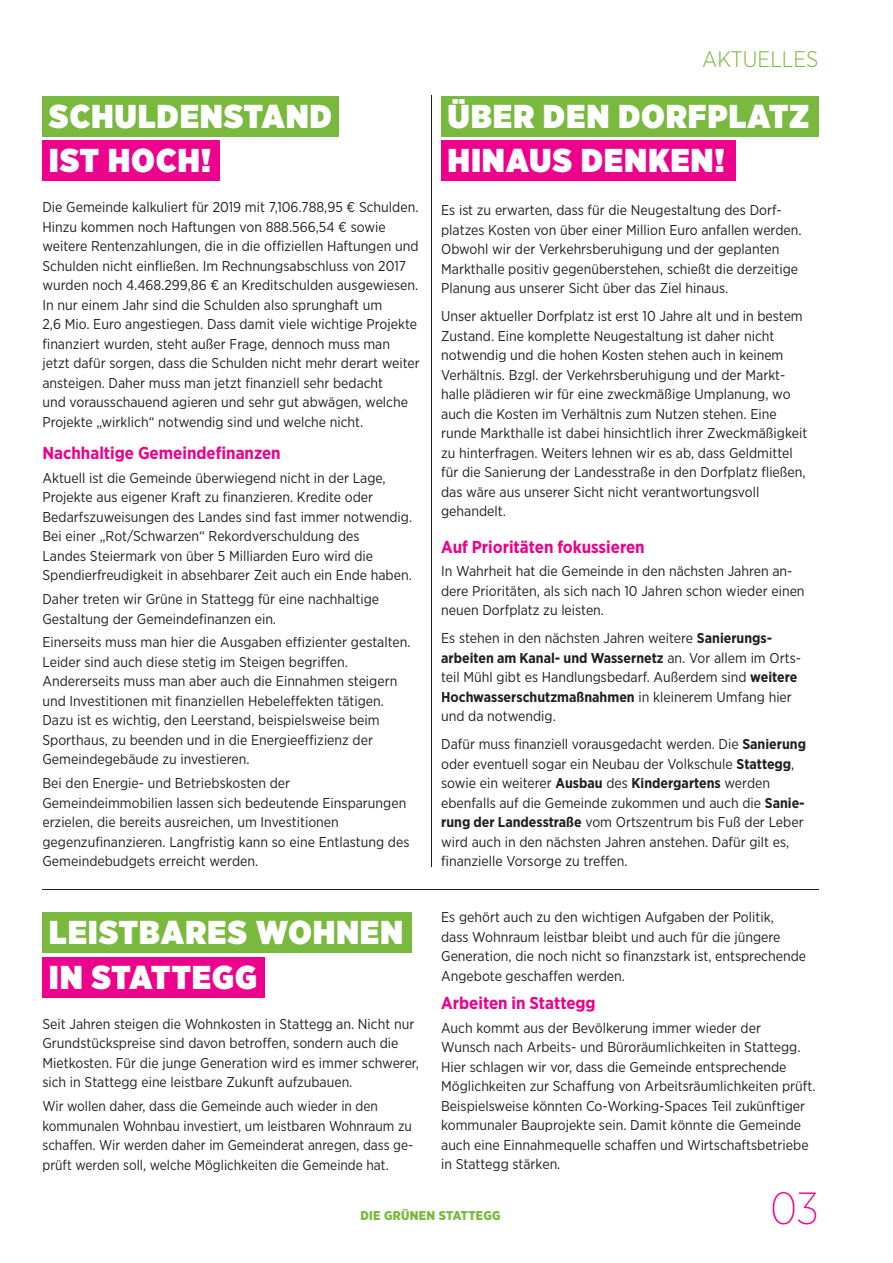
<style>
.page{position:relative;width:893px;height:1263px;background:#fff}
.page>*{position:absolute;margin:0;border:0;box-sizing:border-box;transform-origin:0 0}
.t1{font:200 45px "Gotham Narrow";color:#ec008c}
.t2{font:900 33px/44.7px "Gotham Narrow";letter-spacing:.04em;color:#fff}
.t3{font:300 22.5px "Gotham Narrow";color:#79b93e}
.t4{font:700 17.25px "Gotham Narrow";color:#ec008c}
.t5{font:14.25px/19.5px "Gotham Narrow";color:#231f20}
.t6{font:900 12.75px "Gotham Narrow";letter-spacing:.025em;color:#79b93e}
.s1{font-weight:700}
</style>
<div class="page">
<div style="left:42px;top:96px;width:297px;height:40px;background:#79b93e"></div>
<div style="left:42px;top:140px;width:178px;height:41px;background:#ec008c"></div>
<div style="left:441px;top:96px;width:377px;height:40px;background:#79b93e"></div>
<div style="left:441px;top:140px;width:294px;height:41px;background:#ec008c"></div>
<div style="left:42px;top:912px;width:370px;height:41px;background:#79b93e"></div>
<div style="left:42px;top:957px;width:223px;height:40px;background:#ec008c"></div>
<hr style="left:42px;top:890px;width:776px;height:1px;background:#231f20">
<hr style="left:431px;top:96px;width:1px;height:771px;background:#231f20">
<h2 class="t2" style="left:49px;top:97px;width:284px">SCHULDENSTAND<br>IST HOCH!</h2>
<p class="t5" style="left:42px;top:198px;width:379px">Die Gemeinde kalkuliert für 2019 mit 7,106.788,95 € Schulden.<br>Hinzu kommen noch Haftungen von 888.566,54 € sowie weitere Rentenzahlungen, die in die offiziellen Haftungen und Schulden nicht einfließen. Im Rechnungsabschluss von 2017 wurden noch 4.468.299,86 € an Kreditschulden ausgewiesen.<br>In nur einem Jahr sind die Schulden also sprunghaft um<br>2,6 Mio. Euro angestiegen. Dass damit viele wichtige Projekte finanziert wurden, steht außer Frage, dennoch muss man jetzt dafür sorgen, dass die Schulden nicht mehr derart weiter ansteigen. Daher muss man jetzt finanziell sehr bedacht<br>und vorausschauend agieren und sehr gut abwägen, welche Projekte „wirklich“ notwendig sind und welche nicht.</p>
<p class="t4" style="left:42px;top:447px;width:240px">Nachhaltige Gemeindefinanzen</p>
<p class="t5" style="left:42px;top:469px;width:371px">Aktuell ist die Gemeinde überwiegend nicht in der Lage, Projekte aus eigener Kraft zu finanzieren. Kredite oder Bedarfszuweisungen des Landes sind fast immer notwendig.<br>Bei einer „Rot/Schwarzen“ Rekordverschuldung des<br>Landes Steiermark von über 5 Milliarden Euro wird die Spendierfreudigkeit in absehbarer Zeit auch ein Ende haben.</p>
<p class="t5" style="left:42px;top:590px;width:338px">Daher treten wir Grüne in Stattegg für eine nachhaltige<br>Gestaltung der Gemeindefinanzen ein.</p>
<p class="t5" style="left:42px;top:633px;width:370px">Einerseits muss man hier die Ausgaben effizienter gestalten.<br>Leider sind auch diese stetig im Steigen begriffen.<br>Andererseits muss man aber auch die Einnahmen steigern und Investitionen mit finanziellen Hebeleffekten tätigen.<br>Dazu ist es wichtig, den Leerstand, beispielsweise beim Sporthaus, zu beenden und in die Energieeffizienz der Gemeindegebäude zu investieren.</p>
<p class="t5" style="left:42px;top:774px;width:368px">Bei den Energie- und Betriebskosten der Gemeindeimmobilien lassen sich bedeutende Einsparungen erzielen, die bereits ausreichen, um Investitionen gegenzufinanzieren. Langfristig kann so eine Entlastung des Gemeindebudgets erreicht werden.</p>
<h2 class="t2" style="left:49px;top:913px;width:355px">LEISTBARES WOHNEN<br>IN STATTEGG</h2>
<p class="t5" style="left:42px;top:1015px;width:378px">Seit Jahren steigen die Wohnkosten in Stattegg an. Nicht nur Grundstückspreise sind davon betroffen, sondern auch die Mietkosten. Für die junge Generation wird es immer schwerer, sich in Stattegg eine leistbare Zukunft aufzubauen.</p>
<p class="t5" style="left:42px;top:1097px;width:372px">Wir wollen daher, dass die Gemeinde auch wieder in den kommunalen Wohnbau investiert, um leistbaren Wohnraum zu schaffen. Wir werden daher im Gemeinderat anregen, dass ge&shy;prüft werden soll, welche Möglichkeiten die Gemeinde hat.</p>
<h3 class="t3" style="left:702px;top:51px;width:118px">AKTUELLES</h3>
<h2 class="t2" style="left:448px;top:97px;width:362px">ÜBER DEN DORFPLATZ<br>HINAUS DENKEN!</h2>
<p class="t5" style="left:441px;top:201px;width:362px">Es ist zu erwarten, dass für die Neugestaltung des Dorf&shy;platzes Kosten von über einer Million Euro anfallen werden.<br>Obwohl wir der Verkehrsberuhigung und der geplanten Markthalle positiv gegenüberstehen, schießt die derzeitige Planung aus unserer Sicht über das Ziel hinaus.</p>
<p class="t5" style="left:441px;top:307px;width:368px">Unser aktueller Dorfplatz ist erst 10 Jahre alt und in bestem Zustand. Eine komplette Neugestaltung ist daher nicht notwendig und die hohen Kosten stehen auch in keinem Verhältnis. Bzgl. der Verkehrsberuhigung und der Markt&shy;halle plädieren wir für eine zweckmäßige Umplanung, wo auch die Kosten im Verhältnis zum Nutzen stehen. Eine runde Markthalle ist dabei hinsichtlich ihrer Zweckmäßigkeit zu hinterfragen. Weiters lehnen wir es ab, dass Geldmittel für die Sanierung der Landesstraße in den Dorfplatz fließen, das wäre aus unserer Sicht nicht verantwortungsvoll gehandelt.</p>
<p class="t4" style="left:441px;top:540px;width:205px">Auf Prioritäten fokussieren</p>
<p class="t5" style="left:441px;top:562px;width:365px">In Wahrheit hat die Gemeinde in den nächsten Jahren an&shy;dere Prioritäten, als sich nach 10 Jahren schon wieder einen neuen Dorfplatz zu leisten.</p>
<p class="t5" style="left:441px;top:629px;width:361px">Es stehen in den nächsten Jahren weitere <span class="s1">Sanierungs&shy;arbeiten am Kanal- und Wassernetz</span> an. Vor allem im Orts&shy;teil Mühl gibt es Handlungsbedarf. Außerdem sind <span class="s1">weitere Hochwasserschutzmaßnahmen</span> in kleinerem Umfang hier und da notwendig.</p>
<p class="t5" style="left:441px;top:735px;width:366px">Dafür muss finanziell vorausgedacht werden. Die <span class="s1">Sanierung </span>oder eventuell sogar ein Neubau der Volkschule <span class="s1">Stattegg</span>, sowie ein weiterer <span class="s1">Ausbau</span> des <span class="s1">Kindergartens</span> werden ebenfalls auf die Gemeinde zukommen und auch die <span class="s1">Sanie&shy;rung der Landesstraße</span> vom Ortszentrum bis Fuß der Leber wird auch in den nächsten Jahren anstehen. Dafür gilt es, finanzielle Vorsorge zu treffen.</p>
<p class="t5" style="left:441px;top:908px;width:366px">Es gehört auch zu den wichtigen Aufgaben der Politik,<br>dass Wohnraum leistbar bleibt und auch für die jüngere Generation, die noch nicht so finanzstark ist, entsprechende Angebote geschaffen werden.</p>
<p class="t4" style="left:441px;top:997px;width:156px">Arbeiten in Stattegg</p>
<p class="t5" style="left:441px;top:1019px;width:376px">Auch kommt aus der Bevölkerung immer wieder der<br>Wunsch nach Arbeits- und Büroräumlichkeiten in Stattegg.<br>Hier schlagen wir vor, dass die Gemeinde entsprechende Möglichkeiten zur Schaffung von Arbeitsräumlichkeiten prüft.<br>Beispielsweise könnten Co-Working-Spaces Teil zukünftiger kommunaler Bauprojekte sein. Damit könnte die Gemeinde auch eine Einnahmequelle schaffen und Wirtschaftsbetriebe in Stattegg stärken.</p>
<p class="t6" style="left:360px;top:1211px;width:142px">DIE GRÜNEN STATTEGG</p>
<h1 class="t1" style="left:770px;top:1183px;width:50px">03</h1>
</div>
